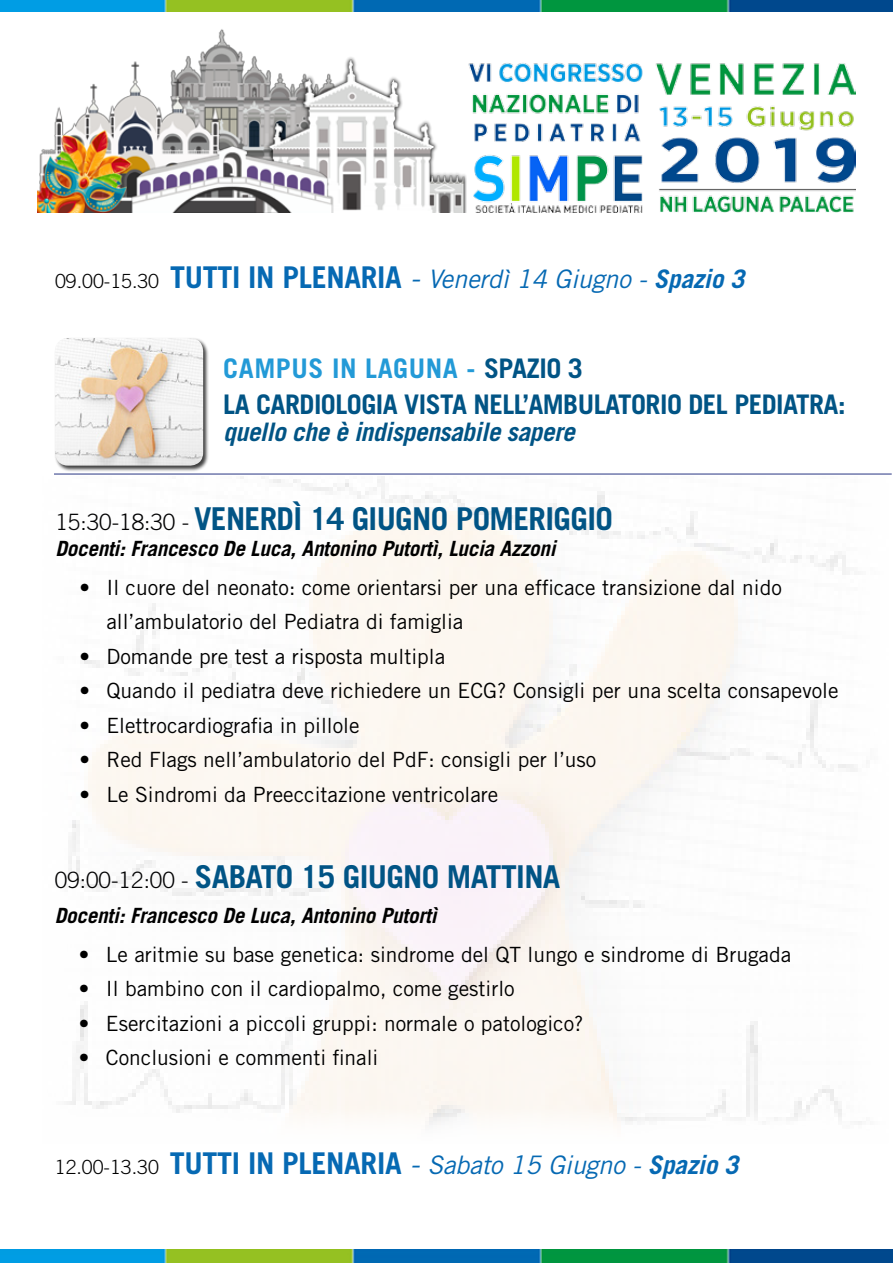
<style>
.page{position:relative;width:893px;height:1263px;background:#fff}
.page>*{position:absolute;margin:0;border:0;box-sizing:border-box;transform-origin:0 0}
.t1{font:700 31.5px "Trade Gothic LT Std";letter-spacing:-.02em;color:#015485}
.t2{font:700 30px "Trade Gothic LT Std";letter-spacing:-.01em;color:#0669b3}
.t3{font:700 27px/35.5px "Trade Gothic LT Std";letter-spacing:-.02em;color:#015485}
.t4{font:italic 25.5px "Trade Gothic LT Std";letter-spacing:-.01em;color:#0669b3}
.t5{font:italic 700 25.5px "Trade Gothic LT Std";letter-spacing:-.02em;color:#015485}
.t6{font:21px/34.5px "Trade Gothic LT Std";color:#000}
.t7{font:italic 700 21px "Trade Gothic LT Std";letter-spacing:-.01em;color:#000}
.s1{font-weight:300;font-style:normal;font-size:19.5px;color:#000}
.s2{font-weight:700;font-style:normal;font-size:30px}
.s3{font-size:28.5px}
.s4{font-weight:700}
.s5{color:#239ad7}
.s6{font-weight:300;font-size:22.5px;color:#020203}
.s7{font-weight:300;font-size:19.5px;color:#000}
.s8{font-weight:400;font-style:italic;font-size:28.5px}
.s9{font-weight:400;font-style:italic;font-size:25.5px}
.s10{font-style:italic;font-size:25.5px}
</style>
<div class="page">
<img style="left:0;top:1250px;width:893px;height:13px">
<hr style="left:54px;top:474px;width:838px;height:1px;background:#283583">
<div style="left:54px;top:337px;width:155px;height:135px;background:#000;opacity:.75"></div>
<img style="left:55px;top:338px;width:148px;height:128px">
<img style="left:0;top:0;width:893px;height:12px">
<img style="left:37px;top:4px;width:819px;height:208px">
<p class="t4" style="left:55px;top:263px;width:691px"><span class="s1">09.00-15.30</span> <span class="s2">TUTTI IN PLENARIA</span> <span class="s3">-</span> Venerdì 14 Giugno - <span class="s4">Spazio 3</span></p>
<p class="t3" style="left:223px;top:351px;width:624px"><span class="s5">CAMPUS IN LAGUNA -</span> SPAZIO 3<br>LA CARDIOLOGIA VISTA NELL’AMBULATORIO DEL PEDIATRA:</p>
<p class="t5" style="left:223px;top:416px;width:353px">quello che è indispensabile sapere</p>
<h1 class="t1" style="left:55px;top:499px;width:559px"><span class="s6">15:30-18:30 -</span> VENERDÌ 14 GIUGNO POMERIGGIO</h1>
<p class="t7" style="left:55px;top:536px;width:502px">Docenti: Francesco De Luca, Antonino Putortì, Lucia Azzoni</p>
<p class="t6" style="left:106px;top:570px;width:677px;text-indent:-27px">• Il cuore del neonato: come orientarsi per una efficace transizione dal nido all’ambulatorio del Pediatra di famiglia</p>
<p class="t6" style="left:79px;top:639px;width:367px">• Domande pre test a risposta multipla</p>
<p class="t6" style="left:79px;top:673px;width:761px">• Quando il pediatra deve richiedere un ECG? Consigli per una scelta consapevole</p>
<p class="t6" style="left:79px;top:708px;width:282px">• Elettrocardiografia in pillole</p>
<p class="t6" style="left:79px;top:742px;width:519px">• Red Flags nell’ambulatorio del PdF: consigli per l’uso</p>
<p class="t6" style="left:79px;top:777px;width:420px">• Le Sindromi da Preeccitazione ventricolare</p>
<h1 class="t1" style="left:55px;top:857px;width:507px"><span class="s6">09:00-12:00 -</span> SABATO 15 GIUGNO MATTINA</h1>
<p class="t7" style="left:55px;top:903px;width:383px">Docenti: Francesco De Luca, Antonino Putortì</p>
<p class="t6" style="left:79px;top:937px;width:714px">• Le aritmie su base genetica: sindrome del QT lungo e sindrome di Brugada</p>
<p class="t6" style="left:79px;top:971px;width:437px">• Il bambino con il cardiopalmo, come gestirlo</p>
<p class="t6" style="left:79px;top:1006px;width:506px">• Esercitazioni a piccoli gruppi: normale o patologico?</p>
<p class="t6" style="left:79px;top:1040px;width:301px">• Conclusioni e commenti finali</p>
<h2 class="t2" style="left:55px;top:1145px;width:685px"><span class="s7">12.00-13.30</span> TUTTI IN PLENARIA <span class="s8">-</span> <span class="s9">Sabato 15 Giugno -</span> <span class="s10">Spazio 3</span></h2>
</div>
